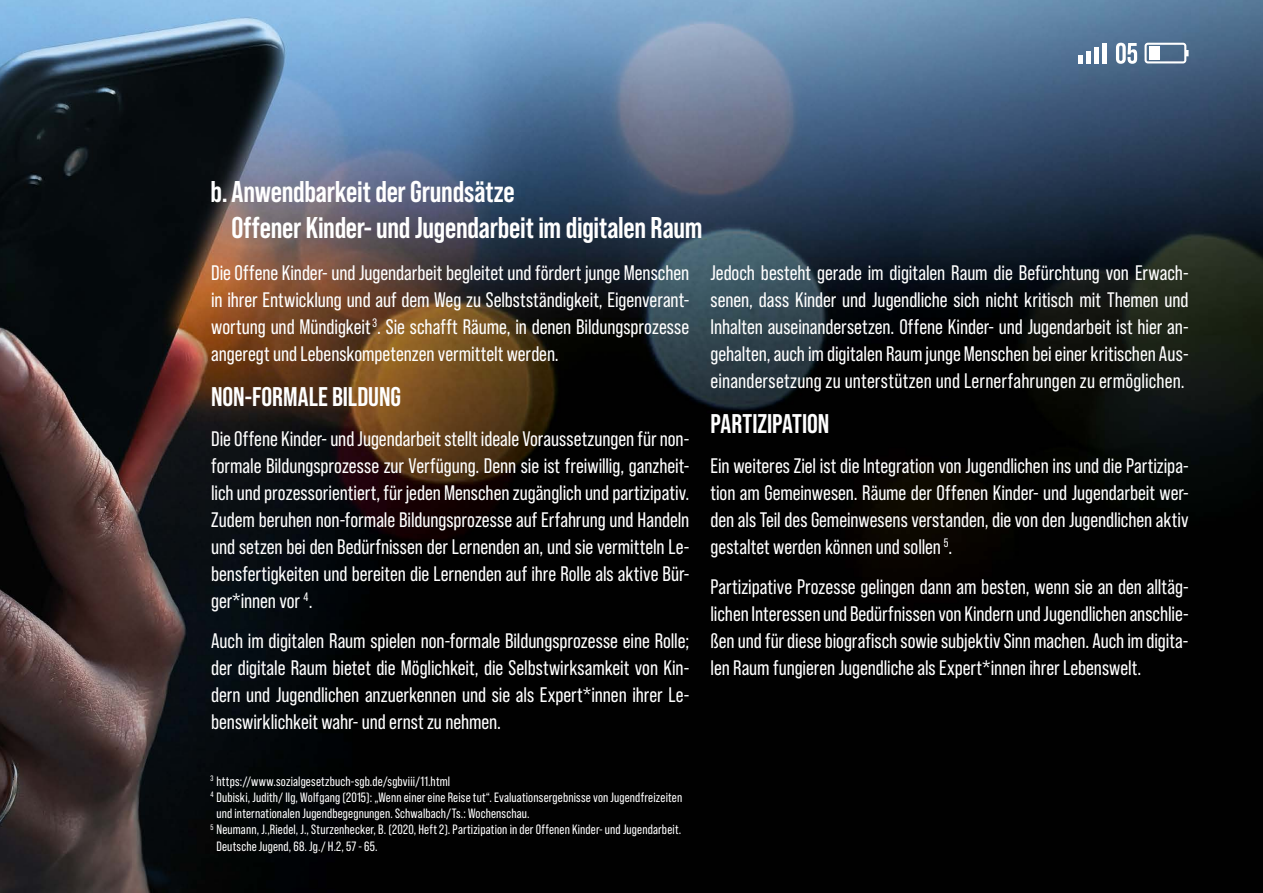
<style>
.page{position:relative;width:1263px;height:893px;background:#fff}
.page>*{position:absolute;margin:0;border:0;box-sizing:border-box;transform-origin:0 0}
.t1{font:700 30px/36px "Bebas Neue Pro";letter-spacing:-.01em;color:#fff}
.t2{font:700 27px "Bebas Neue Pro";color:#fff}
.t3{font:21px/27px "Bebas Neue Pro";color:#fff;text-align:justify}
.t4{font:13.5px "Bebas Neue Pro";letter-spacing:.01em;color:#fff}
</style>
<div class="page">
<img style="left:0;top:0;width:1263px;height:893px">
<svg style="left:1078px;top:55px;width:4px;height:9px"></svg>
<hr style="left:1086px;top:51px;width:4px;height:13px;background:#fff">
<hr style="left:1095px;top:47px;width:4px;height:17px;background:#fff">
<hr style="left:1103px;top:43px;width:4px;height:21px;background:#fff">
<svg style="left:1144px;top:43px;width:44px;height:20px"></svg>
<svg style="left:1116px;top:43px;width:21px;height:21px"></svg>
<h1 class="t1" style="left:231px;top:174px;width:472px;text-indent:-21px">b.Anwendbarkeit der Grundsätze<br>Offener Kinder- und Jugendarbeit im digitalen Raum</h1>
<p class="t3" style="left:211px;top:259px;width:480px">Die Offene Kinder- und Jugendarbeit begleitet und fördert junge Menschen in ihrer Entwicklung und auf dem Weg zu Selbstständigkeit, Eigenverant&shy;wortung und Mündigkeit <sup>3</sup>. Sie schafft Räume, in denen Bildungsprozesse angeregt und Lebenskompetenzen vermittelt werden.</p>
<p class="t2" style="left:211px;top:381px;width:191px">NON-FORMALE BILDUNG</p>
<p class="t3" style="left:211px;top:425px;width:480px">Die Offene Kinder- und Jugendarbeit stellt ideale Voraussetzungen für non&shy;formale Bildungsprozesse zur Verfügung. Denn sie ist freiwillig, ganzheit&shy;lich und prozessorientiert, für jeden Menschen zugänglich und partizipativ.<br>Zudem beruhen non-formale Bildungsprozesse auf Erfahrung und Handeln und setzen bei den Bedürfnissen der Lernenden an, und sie vermitteln Le&shy;bensfertigkeiten und bereiten die Lernenden auf ihre Rolle als aktive Bür&shy;ger*innen vor <sup>4</sup>.</p>
<p class="t3" style="left:211px;top:627px;width:480px">Auch im digitalen Raum spielen non-formale Bildungsprozesse eine Rolle; der digitale Raum bietet die Möglichkeit, die Selbstwirksamkeit von Kin&shy;dern und Jugendlichen anzuerkennen und sie als Expert*innen ihrer Le&shy;benswirklichkeit wahr- und ernst zu nehmen.</p>
<p class="t3" style="left:710px;top:259px;width:480px">Jedoch besteht gerade im digitalen Raum die Befürchtung von Erwach&shy;senen, dass Kinder und Jugendliche sich nicht kritisch mit Themen und Inhalten auseinandersetzen. Offene Kinder- und Jugendarbeit ist hier an&shy;gehalten, auch im digitalen Raum junge Menschen bei einer kritischen Aus&shy;einandersetzung zu unterstützen und Lernerfahrungen zu ermöglichen.</p>
<p class="t2" style="left:710px;top:408px;width:120px">PARTIZIPATION</p>
<p class="t3" style="left:710px;top:452px;width:480px">Ein weiteres Ziel ist die Integration von Jugendlichen ins und die Partizipa&shy;tion am Gemeinwesen. Räume der Offenen Kinder- und Jugendarbeit wer&shy;den als Teil des Gemeinwesens verstanden, die von den Jugendlichen aktiv gestaltet werden können und sollen <sup>5</sup>.</p>
<p class="t3" style="left:710px;top:573px;width:480px">Partizipative Prozesse gelingen dann am besten, wenn sie an den alltäg&shy;lichen Interessen und Bedürfnissen von Kindern und Jugendlichen anschlie&shy;ßen und für diese biografisch sowie subjektiv Sinn machen. Auch im digita&shy;len Raum fungieren Jugendliche als Expert*innen ihrer Lebenswelt.</p>
<p class="t4" style="left:210px;top:773px;width:241px"><sup>3</sup> https://www.sozialgesetzbuch-sgb.de/sgbviii/11.html</p>
<p class="t4" style="left:210px;top:790px;width:473px"><sup>4</sup> Dubiski, Judith/ Ilg, Wolfgang (2015): „Wenn einer eine Reise tut“. Evaluationsergebnisse von Jugendfreizeiten</p>
<p class="t4" style="left:216px;top:806px;width:315px">und internationalen Jugendbegegnungen. Schwalbach/Ts.: Wochenschau.</p>
<p class="t4" style="left:210px;top:822px;width:472px"><sup>5</sup> Neumann, J.,Riedel, J., Sturzenhecker, B. (2020, Heft 2). Partizipation in der Offenen Kinder- und Jugendarbeit.</p>
<p class="t4" style="left:216px;top:838px;width:163px">Deutsche Jugend, 68. Jg./ H.2, 57 - 65.</p>
</div>
